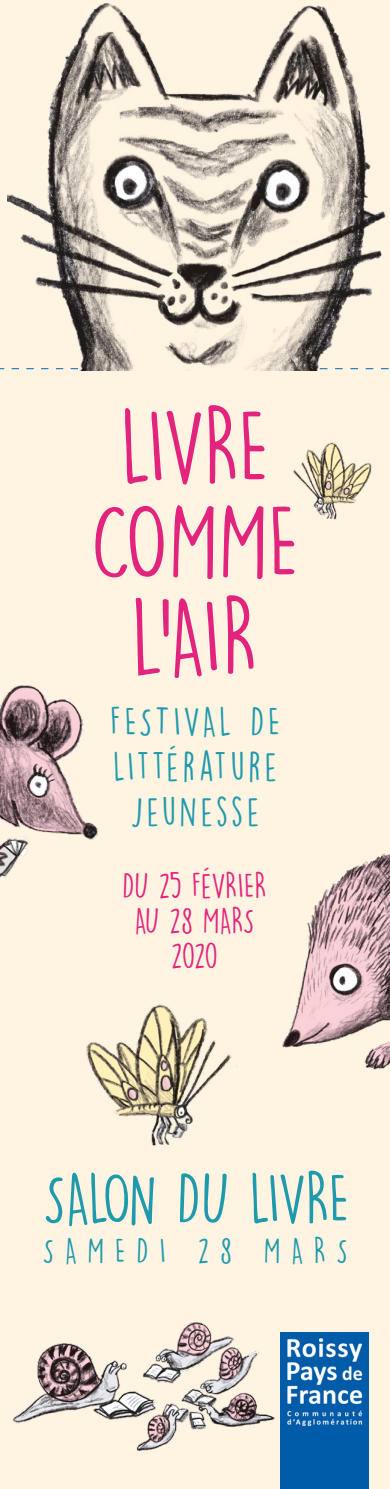
<style>
.page{position:relative;width:390px;height:1489px;background:#fff}
.page>*{position:absolute;margin:0;border:0;box-sizing:border-box;transform-origin:0 0}
.titre_festival{font:96.75px/95px "DK Lemon Yellow Sun";letter-spacing:-.02em;color:#e3247e;text-align:center}
.titre_salon{font:65px "DK Lemon Yellow Sun";letter-spacing:-.04em;color:#1f9aad}
.sous_titre_festival{font:37.5px/45px "DK Lemon Yellow Sun";letter-spacing:.1em;color:#1f9aad;text-align:center}
.sous_titre_festival-2{font:37.5px "DK Lemon Yellow Sun";letter-spacing:.07em;color:#1f9aad}
.date_salon{font:32.5px "DK Lemon Yellow Sun";letter-spacing:.335em;color:#1f9aad}
.date_festiv{font:32.5px "DK Lemon Yellow Sun";letter-spacing:-.025em;color:#e3247e}
.date_festiv-2{font:32.5px "DK Lemon Yellow Sun";color:#e3247e}
</style>
<div class="page">
<img style="left:7px;top:4px;width:383px;height:367px">
<svg style="left:0;top:368px;width:78px;height:1px"></svg>
<div style="left:0;top:371px;width:390px;height:1117px;background:#fff4e1"></div>
<svg style="left:320px;top:368px;width:70px;height:1px"></svg>
<img style="left:12px;top:1322px;width:263px;height:128px">
<img style="left:282px;top:853px;width:108px;height:217px">
<img style="left:86px;top:1004px;width:151px;height:142px">
<img style="left:0;top:685px;width:98px;height:193px">
<img style="left:293px;top:442px;width:79px;height:78px">
<img style="left:280px;top:1332px;width:89px;height:156px">
<p class="titre_festival" style="left:90px;top:398px;width:210px">LIVRE<br>COMME<br>L’AIR</p>
<p class="sous_titre_festival-2" style="left:110px;top:698px;width:172px">FESTIVAL DE</p>
<p class="sous_titre_festival" style="left:113px;top:744px;width:166px">LITTÉRATURE<br>JEUNESSE</p>
<p class="date_festiv-2" style="left:122px;top:865px;width:146px">DU 25 FÉVRIER</p>
<p class="date_festiv" style="left:135px;top:900px;width:121px">AU 28 MARS</p>
<p class="date_festiv" style="left:171px;top:935px;width:49px">2020</p>
<p class="titre_salon" style="left:43px;top:1157px;width:308px">SALON DU LIVRE</p>
<p class="date_salon" style="left:43px;top:1230px;width:307px">SAMEDI 28 MARS</p>
</div>
